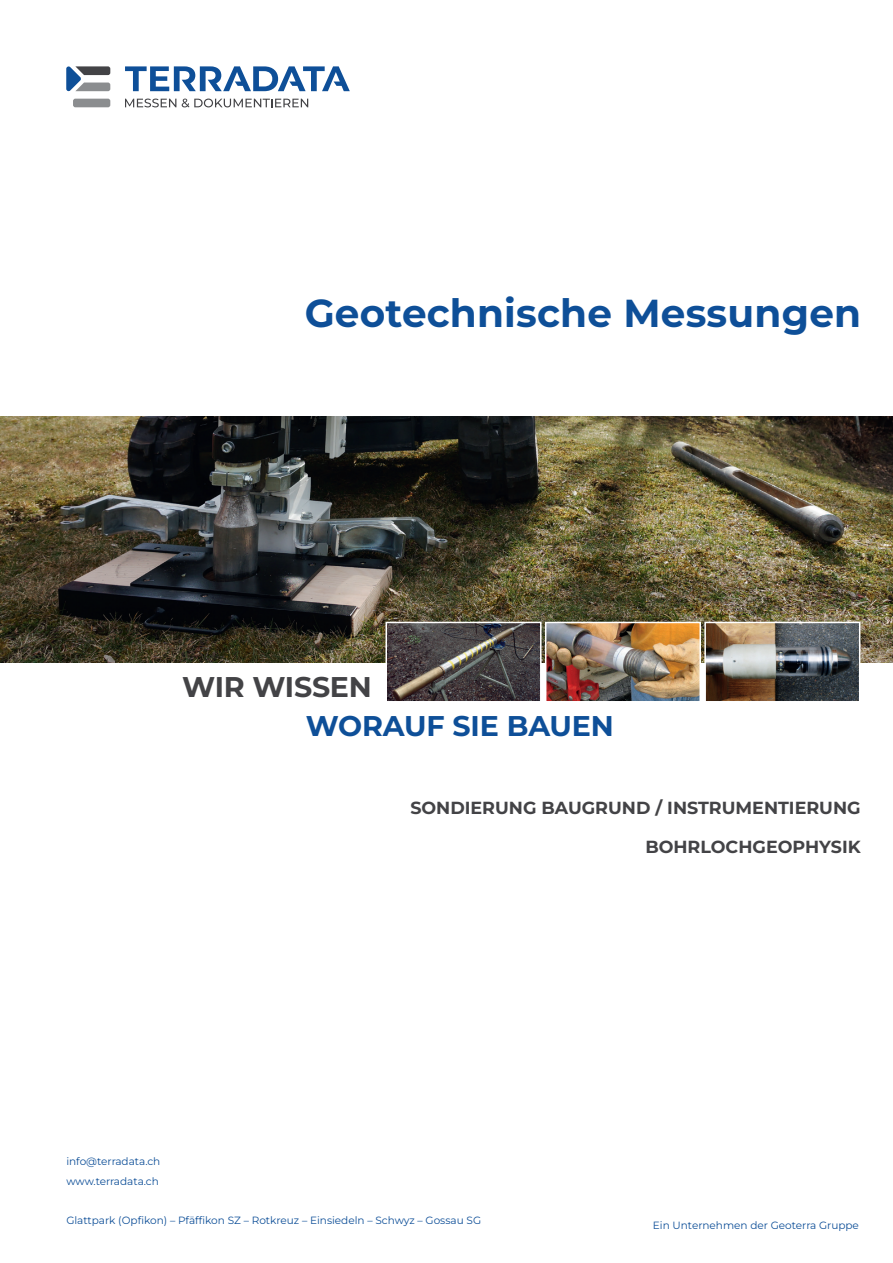
<style>
.page{position:relative;width:893px;height:1263px;background:#fff}
.page>*{position:absolute;margin:0;border:0;box-sizing:border-box;transform-origin:0 0}
.t1{font:700 39px "Montserrat";letter-spacing:.005em;color:#0e4f98}
.t2{font:700 28.5px "Montserrat";letter-spacing:-.005em;color:#0e4f98}
.t3{font:700 28.5px "Montserrat";letter-spacing:-.01em;color:#434346}
.t4{font:700 17.55px "Montserrat";color:#434346}
.t5{font:10.5px/19.5px "Montserrat";color:#0e4f98}
</style>
<div class="page">
<svg style="left:125px;top:99px;width:51px;height:8px"></svg>
<svg style="left:182px;top:99px;width:126px;height:8px"></svg>
<svg style="left:125px;top:66px;width:225px;height:25px"></svg>
<div style="left:73px;top:99px;width:37px;height:8px;background:#8b8d8f;border-radius:2px"></div>
<svg style="left:66px;top:66px;width:44px;height:26px"></svg>
<img style="left:0;top:417px;width:893px;height:245px">
<img style="left:385px;top:621px;width:476px;height:80px">
<h1 class="t1" style="left:305px;top:287px;width:558px">Geotechnische Messungen</h1>
<h2 class="t3" style="left:182px;top:668px;width:191px">WIR WISSEN</h2>
<h2 class="t2" style="left:306px;top:706px;width:310px">WORAUF SIE BAUEN</h2>
<h3 class="t4" style="left:410px;top:796px;width:452px">SONDIERUNG BAUGRUND / INSTRUMENTIERUNG</h3>
<h3 class="t4" style="left:645px;top:835px;width:217px">BOHRLOCHGEOPHYSIK</h3>
<p class="t5" style="left:66px;top:1151px;width:96px">info@terradata.ch www.terradata.ch</p>
<p class="t5" style="left:66px;top:1210px;width:416px">Glattpark (Opfikon) – Pfäffikon SZ – Rotkreuz – Einsiedeln – Schwyz – Gossau SG</p>
<p class="t5" style="left:653px;top:1215px;width:208px">Ein Unternehmen der Geoterra Gruppe</p>
</div>
